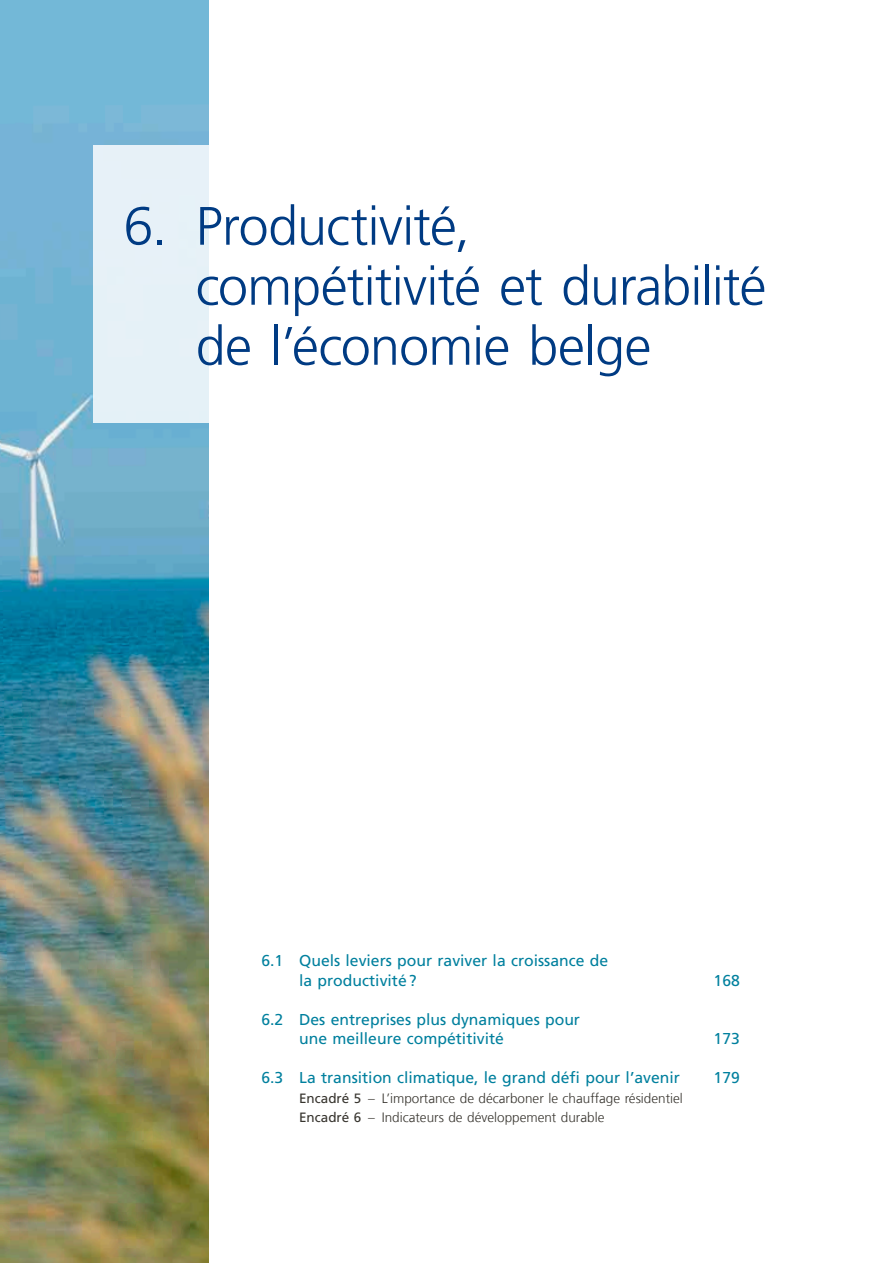
<style>
.page{position:relative;width:893px;height:1263px;background:#fff}
.page>*{position:absolute;margin:0;border:0;box-sizing:border-box;transform-origin:0 0}
.t1{font:300 54px/60px "Frutiger LT Com";letter-spacing:-.02em;color:#003b83}
.t2{font:15.75px/19.5px "Frutiger LT Com";color:#00809e}
.TOC_Title_2__num_man_Box_1{font:300 13.5px "Frutiger LT Com";color:#38352f}
.s1{font-weight:400}
</style>
<div class="page">
<img style="left:0;top:0;width:208px;height:1263px">
<div style="left:94px;top:146px;width:701px;height:277px;background:linear-gradient(to right,#f1f7fb,#fff)"></div>
<p class="t1" style="left:196px;top:195px;width:572px;text-indent:-72px">6. Productivité, compétitivité et durabilité de l’économie belge</p>
<p class="t2" style="left:299px;top:951px;width:310px;text-indent:-38px">6.1 Quels leviers pour raviver la croissance de la productivité?</p>
<p class="t2" style="left:299px;top:1009px;width:282px;text-indent:-38px">6.2 Des entreprises plus dynamiques pour une meilleure compétitivité</p>
<p class="t2" style="left:714px;top:970px;width:28px">168</p>
<p class="t2" style="left:714px;top:1029px;width:28px">173</p>
<p class="t2" style="left:261px;top:1068px;width:420px">6.3 La transition climatique, le grand défi pour l’avenir</p>
<p class="t2" style="left:714px;top:1068px;width:28px">179</p>
<p class="TOC_Title_2__num_man_Box_1" style="left:299px;top:1090px;width:385px"><span class="s1">Encadré 5</span> – L’importance de décarboner le chauffage résidentiel</p>
<p class="TOC_Title_2__num_man_Box_1" style="left:299px;top:1109px;width:307px"><span class="s1">Encadré 6</span> – Indicateurs de développement durable</p>
</div>
